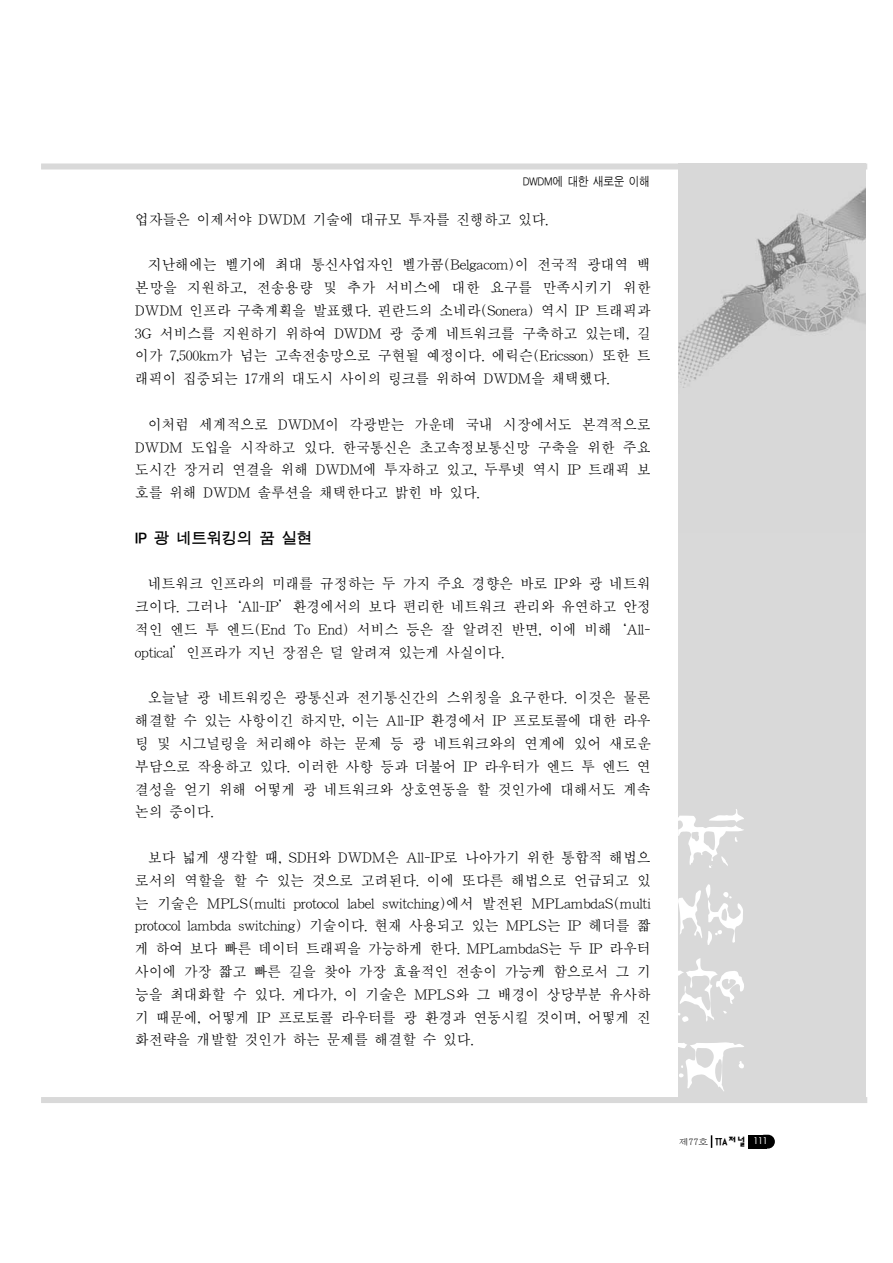
<style>
.page{position:relative;width:893px;height:1263px;background:#fff}
.page>*{position:absolute;margin:0;border:0;box-sizing:border-box;transform-origin:0 0}
.t1{font:75px "Gom L";color:#fff}
.t2{font:16.5px "JC Ntg T";letter-spacing:-.035em;color:#000;scale:.95 1}
.t3{font:15px/22.8px "J Csm";letter-spacing:-.035em;color:#000;text-align:justify;scale:.95 1}
.t4{font:12px "J Cmg J";letter-spacing:-.05em;color:#000;scale:.9 1}
.t5{font:11.25px "JCS Uam A";letter-spacing:-.025em;color:#000;scale:.95 1}
.s1{font-family:"JC Nsm";font-size:10.5px}
.s2{font-family:"Futura";font-size:9px;color:#fff}
</style>
<div class="page">
<div style="left:678px;top:168px;width:187px;height:935px;background:#d9d9d9"></div>
<div style="left:748px;top:1135px;width:19px;height:14px;background:#000"></div>
<div style="left:757px;top:1135px;width:17px;height:14px;background:#000;border-radius:7px"></div>
<svg style="left:710px;top:1135px;width:2px;height:13px"></svg>
<div style="left:41px;top:164px;width:826px;height:6px;background:#d9d9d9"></div>
<div style="left:41px;top:1097px;width:826px;height:6px;background:#d9d9d9"></div>
<img style="left:678px;top:163px;width:187px;height:225px">
<p class="t4" style="left:522px;top:176px;width:143px">DWDM에 대한 새로운 이해</p>
<p class="t3" style="left:135px;top:209px;width:437px">업자들은 이제서야 DWDM 기술에 대규모 투자를 진행하고 있다.</p>
<p class="t3" style="left:135px;top:254px;width:544px;text-indent:13px">지난해에는 벨기에 최대 통신사업자인 벨가콤(Belgacom)이 전국적 광대역 백 본망을 지원하고, 전송용량 및 추가 서비스에 대한 요구를 만족시키기 위한 DWDM 인프라 구축계획을 발표했다. 핀란드의 소네라(Sonera) 역시 IP 트래픽과 3G 서비스를 지원하기 위하여 DWDM 광 중계 네트워크를 구축하고 있는데, 길 이가 7,500km가 넘는 고속전송망으로 구현될 예정이다. 에릭슨(Ericsson) 또한 트 래픽이 집중되는 17개의 대도시 사이의 링크를 위하여 DWDM을 채택했다.</p>
<p class="t3" style="left:135px;top:414px;width:544px;text-indent:13px">이처럼 세계적으로 DWDM이 각광받는 가운데 국내 시장에서도 본격적으로 DWDM 도입을 시작하고 있다. 한국통신은 초고속정보통신망 구축을 위한 주요 도시간 장거리 연결을 위해 DWDM에 투자하고 있고, 두루넷 역시 IP 트래픽 보 호를 위해 DWDM 솔루션을 채택한다고 밝힌 바 있다.</p>
<p class="t2" style="left:135px;top:530px;width:189px">IP 광 네트워킹의 꿈 실현</p>
<p class="t3" style="left:135px;top:573px;width:544px;text-indent:13px">네트워크 인프라의 미래를 규정하는 두 가지 주요 경향은 바로 IP와 광 네트워 크이다. 그러나‘All-IP’환경에서의 보다 편리한 네트워크 관리와 유연하고 안정 적인 엔드 투 엔드(End To End) 서비스 등은 잘 알려진 반면, 이에 비해‘All&shy;optical’인프라가 지닌 장점은 덜 알려져 있는게 사실이다.</p>
<p class="t3" style="left:135px;top:687px;width:544px;text-indent:13px">오늘날 광 네트워킹은 광통신과 전기통신간의 스위칭을 요구한다. 이것은 물론 해결할 수 있는 사항이긴 하지만, 이는 All-IP 환경에서 IP 프로토콜에 대한 라우 팅 및 시그널링을 처리해야 하는 문제 등 광 네트워크와의 연계에 있어 새로운 부담으로 작용하고 있다. 이러한 사항 등과 더불어 IP 라우터가 엔드 투 엔드 연 결성을 얻기 위해 어떻게 광 네트워크와 상호연동을 할 것인가에 대해서도 계속 논의 중이다.</p>
<p class="t3" style="left:135px;top:847px;width:544px;text-indent:13px">보다 넓게 생각할 때, SDH와 DWDM은 All-IP로 나아가기 위한 통합적 해법으 로서의 역할을 할 수 있는 것으로 고려된다. 이에 또다른 해법으로 언급되고 있 는 기술은 MPLS(multi protocol label switching)에서 발전된 MPLambdaS(multi protocol lambda switching) 기술이다. 현재 사용되고 있는 MPLS는 IP 헤더를 짧 게 하여 보다 빠른 데이터 트래픽을 가능하게 한다. MPLambdaS는 두 IP 라우터 사이에 가장 짧고 빠른 길을 찾아 가장 효율적인 전송이 가능케 함으로서 그 기 능을 최대화할 수 있다. 게다가, 이 기술은 MPLS와 그 배경이 상당부분 유사하 기 때문에, 어떻게 IP 프로토콜 라우터를 광 환경과 연동시킬 것이며, 어떻게 진 화전략을 개발할 것인가 하는 문제를 해결할 수 있다.</p>
<h1 class="t1" style="left:675px;top:1101px;width:302px;rotate:-90deg">지상중계</h1>
<p class="t5" style="left:679px;top:1137px;width:95px"><span class="s1">제77호</span> TTA저널 <span class="s2">111</span></p>
</div>
